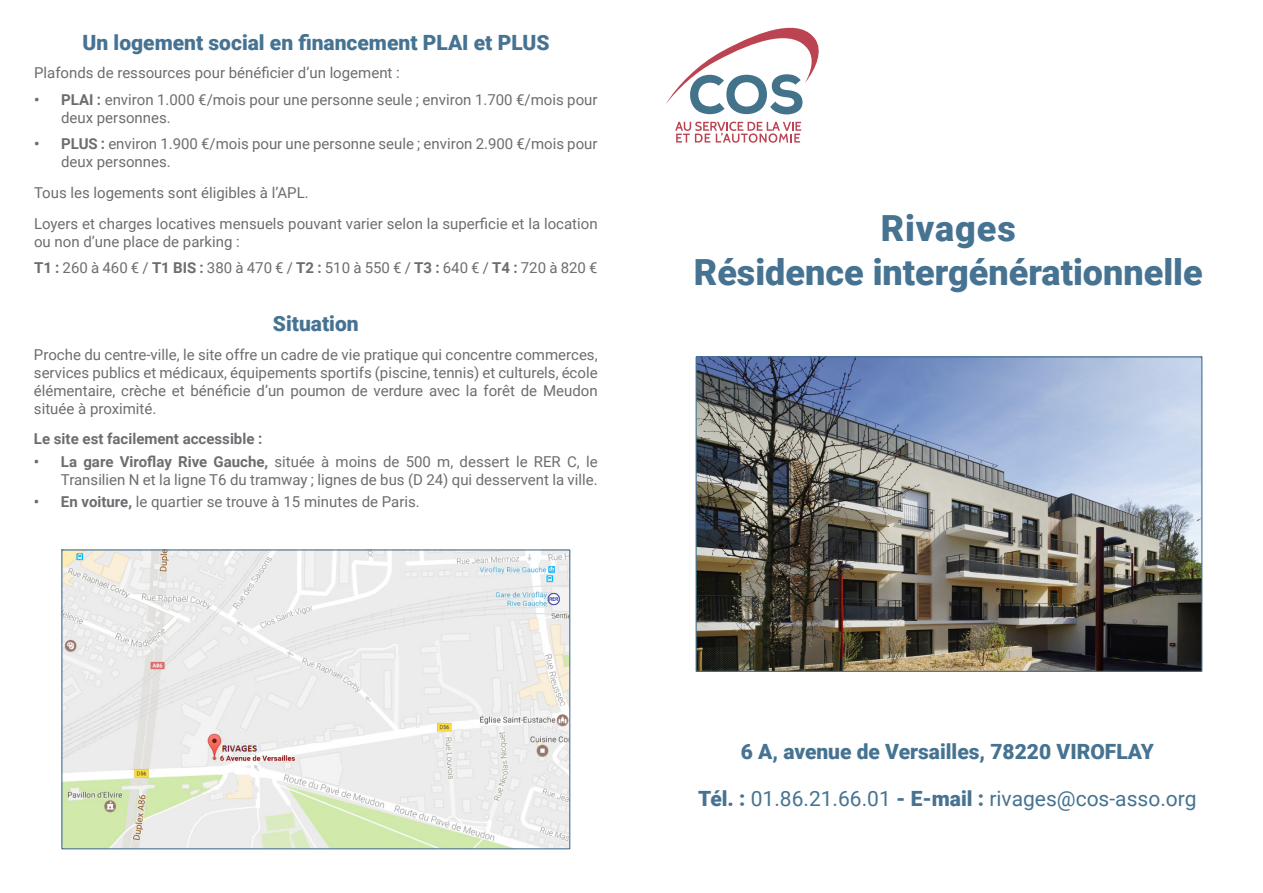
<style>
.page{position:relative;width:1263px;height:893px;background:#fff}
.page>*{position:absolute;margin:0;border:0;box-sizing:border-box;transform-origin:0 0}
.t1{font:900 36px "Roboto";color:#467392}
.t2{font:900 36px "Roboto";letter-spacing:.025em;color:#467392}
.t3{font:900 21px "Roboto";color:#467392}
.t4{font:21px "Roboto";color:#467392}
.t5{font:15px/18px "Roboto";color:#6c6d70}
.t6{font:700 15px "Roboto";color:#6c6d70}
.s1{font-weight:700}
.s2{font-weight:900}
</style>
<div class="page">
<svg style="left:675px;top:122px;width:126px;height:21px"></svg>
<svg style="left:666px;top:27px;width:153px;height:87px"></svg>
<img style="left:697px;top:358px;width:503px;height:312px">
<div style="left:695px;top:356px;width:507px;height:316px;border:1px solid #467392"></div>
<img style="left:63px;top:551px;width:505px;height:296px">
<div style="left:61px;top:549px;width:509px;height:300px;border:1px solid #467392"></div>
<p class="t3" style="left:83px;top:28px;width:469px">Un logement social en financement PLAI et PLUS</p>
<p class="t5" style="left:34px;top:63px;width:367px">Plafonds de ressources pour bénéficier d’un logement :</p>
<p class="t5" style="left:61px;top:90px;width:538px;text-indent:-27px"><span class="s1">• PLAI :</span> environ 1.000 €/mois pour une personne seule ; environ 1.700 €/mois pour deux personnes.</p>
<p class="t5" style="left:61px;top:134px;width:538px;text-indent:-27px"><span class="s1">• PLUS :</span> environ 1.900 €/mois pour une personne seule ; environ 2.900 €/mois pour deux personnes.</p>
<p class="t5" style="left:34px;top:183px;width:276px">Tous les logements sont éligibles à l’APL.</p>
<p class="t5" style="left:34px;top:214px;width:565px">Loyers et charges locatives mensuels pouvant varier selon la superficie et la location ou non d’une place de parking :</p>
<p class="t5" style="left:34px;top:258px;width:565px"><span class="s1">T1 :</span> 260 à 460 € / <span class="s1">T1 BIS :</span> 380 à 470 € / <span class="s1">T2 :</span> 510 à 550 € / <span class="s1">T3 :</span> 640 € / <span class="s1">T4 :</span> 720 à 820 €</p>
<p class="t3" style="left:273px;top:309px;width:87px">Situation</p>
<p class="t5" style="left:34px;top:345px;width:565px;text-align:justify">Proche du centre-ville, le site offre un cadre de vie pratique qui concentre commerces, services publics et médicaux, équipements sportifs (piscine, tennis) et culturels, école élémentaire, crèche et bénéficie d’un poumon de verdure avec la forêt de Meudon située à proximité.</p>
<p class="t6" style="left:34px;top:428px;width:230px">Le site est facilement accessible :</p>
<p class="t5" style="left:34px;top:452px;width:565px;text-align:right"><span class="s1">• La gare Viroflay Rive Gauche,</span> située à moins de 500 m, dessert le RER C, le<br>Transilien N et la ligne T6 du tramway ; lignes de bus (D 24) qui desservent la ville.</p>
<p class="t5" style="left:34px;top:492px;width:387px"><span class="s1">• En voiture,</span> le quartier se trouve à 15 minutes de Paris.</p>
<p class="t2" style="left:881px;top:203px;width:136px">Rivages</p>
<p class="t1" style="left:694px;top:247px;width:510px">Résidence intergénérationnelle</p>
<p class="t3" style="left:741px;top:737px;width:415px">6 A, avenue de Versailles, 78220 VIROFLAY</p>
<p class="t4" style="left:698px;top:784px;width:500px"><span class="s2">Tél. :</span> 01.86.21.66.01 <span class="s2">- E-mail :</span> rivages@cos-asso.org</p>
</div>
